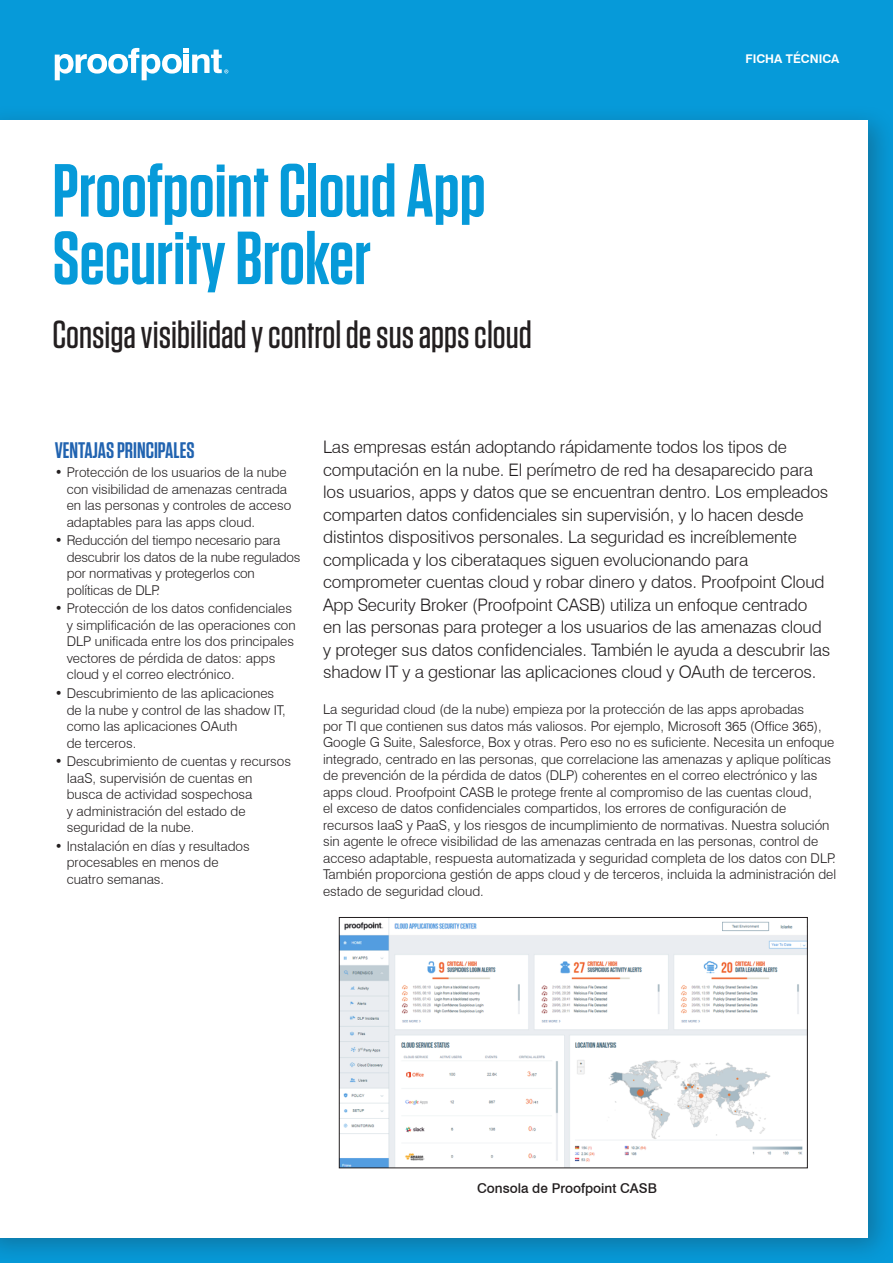
<style>
.page{position:relative;width:893px;height:1263px;background:#069ad9}
.page>*{position:absolute;margin:0;border:0;box-sizing:border-box;transform-origin:0 0}
.t1{font:600 75px/67.5px "Tungsten";color:#069ad9}
.t2{font:500 39px "Tungsten";color:#231f20}
.t3{font:600 22.5px "Tungsten";color:#2163b0}
.t4{font:300 17.25px/22.5px "Swiss 721 BT";letter-spacing:-.01em;color:#231f20}
.t5{font:300 13.5px/16.5px "Swiss 721 BT";color:#231f20}
.t6{font:500 13.5px "Swiss 721 BT";color:#231f20}
.t7{font:700 12px "Swiss 721 BT";color:#fff}
</style>
<div class="page">
<div style="left:0;top:104px;width:893px;height:1159px;background:#231f20;opacity:.3"></div>
<div style="left:0;top:120px;width:868px;height:1117px;background:#fff"></div>
<svg style="left:55px;top:48px;width:173px;height:32px"></svg>
<img style="left:341px;top:919px;width:465px;height:247px">
<div style="left:339px;top:917px;width:469px;height:251px;border:1px solid #231f20"></div>
<h1 class="t1" style="left:52px;top:158px;width:435px">Proofpoint Cloud App<br>Security Broker</h1>
<h2 class="t2" style="left:52px;top:314px;width:481px">Consiga visibilidad y control de sus apps cloud</h2>
<p class="t7" style="left:745px;top:52px;width:95px">FICHA TÉCNICA</p>
<h3 class="t3" style="left:55px;top:439px;width:141px">VENTAJAS PRINCIPALES</h3>
<p class="t5" style="left:67px;top:464px;width:226px;text-indent:-12px">• Protección de los usuarios de la nube con visibilidad de amenazas centrada en las personas y controles de acceso adaptables para las apps cloud.</p>
<p class="t5" style="left:67px;top:532px;width:235px;text-indent:-12px">• Reducción del tiempo necesario para descubrir los datos de la nube regulados por normativas y protegerlos con políticas de DLP.</p>
<p class="t5" style="left:67px;top:600px;width:231px;text-indent:-12px">• Protección de los datos confidenciales y simplificación de las operaciones con DLP unificada entre los dos principales vectores de pérdida de datos: apps cloud y el correo electrónico.</p>
<p class="t5" style="left:67px;top:685px;width:220px;text-indent:-12px">• Descubrimiento de las aplicaciones de la nube y control de las shadow IT, como las aplicaciones OAuth<br>de terceros.</p>
<p class="t5" style="left:67px;top:753px;width:226px;text-indent:-12px">• Descubrimiento de cuentas y recursos<br>IaaS, supervisión de cuentas en busca de actividad sospechosa<br>y administración del estado de seguridad de la nube.</p>
<p class="t5" style="left:67px;top:838px;width:185px;text-indent:-12px">• Instalación en días y resultados procesables en menos de cuatro semanas.</p>
<p class="t4" style="left:323px;top:436px;width:509px">Las empresas están adoptando rápidamente todos los tipos de computación en la nube. El perímetro de red ha desaparecido para los usuarios, apps y datos que se encuentran dentro. Los empleados comparten datos confidenciales sin supervisión, y lo hacen desde distintos dispositivos personales. La seguridad es increíblemente complicada y los ciberataques siguen evolucionando para comprometer cuentas cloud y robar dinero y datos. Proofpoint Cloud App Security Broker (Proofpoint CASB) utiliza un enfoque centrado<br>en las personas para proteger a los usuarios de las amenazas cloud y proteger sus datos confidenciales. También le ayuda a descubrir las shadow IT y a gestionar las aplicaciones cloud y OAuth de terceros.</p>
<p class="t5" style="left:323px;top:701px;width:515px">La seguridad cloud (de la nube) empieza por la protección de las apps aprobadas<br>por TI que contienen sus datos más valiosos. Por ejemplo, Microsoft 365 (Office 365), Google G Suite, Salesforce, Box y otras. Pero eso no es suficiente. Necesita un enfoque integrado, centrado en las personas, que correlacione las amenazas y aplique políticas de prevención de la pérdida de datos (DLP) coherentes en el correo electrónico y las apps cloud. Proofpoint CASB le protege frente al compromiso de las cuentas cloud,<br>el exceso de datos confidenciales compartidos, los errores de configuración de recursos IaaS y PaaS, y los riesgos de incumplimiento de normativas. Nuestra solución sin agente le ofrece visibilidad de las amenazas centrada en las personas, control de acceso adaptable, respuesta automatizada y seguridad completa de los datos con DLP.<br>También proporciona gestión de apps cloud y de terceros, incluida la administración del estado de seguridad cloud.</p>
<p class="t6" style="left:477px;top:1180px;width:181px">Consola de Proofpoint CASB</p>
</div>
